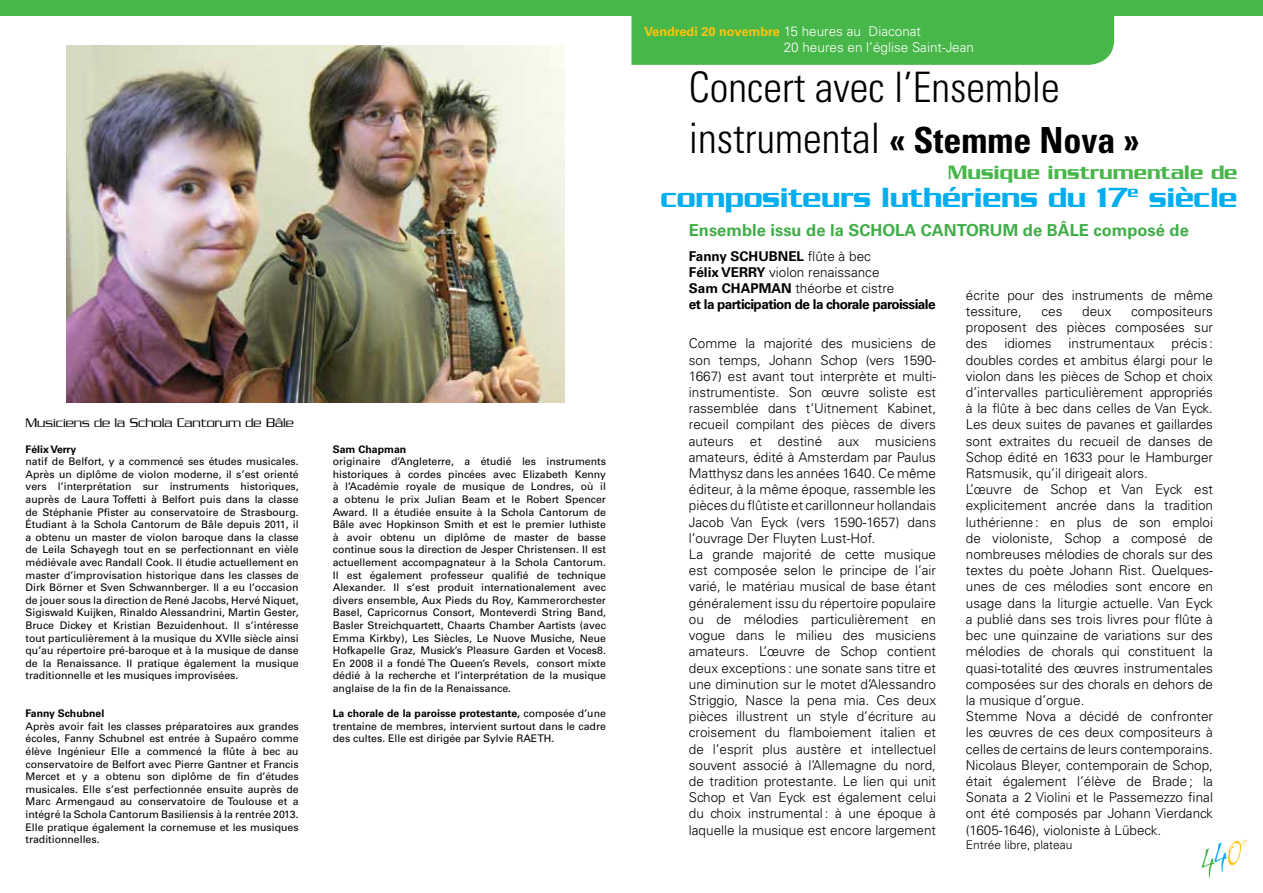
<style>
.page{position:relative;width:1263px;height:893px;background:#fff}
.page>*{position:absolute;margin:0;border:0;box-sizing:border-box;transform-origin:0 0}
.t1{font:300 condensed 42px/50.4px "Univers";color:#000}
.t2{font:500 30px "Serpentine";letter-spacing:-.01em;color:#00aeef}
.t3{font:500 21px "Serpentine";color:#48b749}
.t4{font:700 16.5px "Univers";color:#41ad49}
.t5{font:300 13.5px/16.2px "Univers";color:#000}
.t6{font:700 13.5px/16.2px "Univers";letter-spacing:-.04em;color:#000}
.t7{font:300 13.5px "Serpentine";color:#000}
.t8{font:300 13.5px "Univers";color:#fff}
.t9{font:700 12.75px "Univers";color:#ffc20e}
.t10{font:300 12px "Univers";color:#000}
.t11{font:10.5px/12.6px "Univers";color:#000;text-align:justify}
.t12{font:700 10.5px "Univers";color:#000}
.s1{font-weight:700}
.s2{font-weight:300;font-size:13.5px;color:#fff}
.s3{font-weight:700;font-size:36px}
.s4{font-weight:300}
</style>
<div class="page">
<div style="left:0;top:0;width:631px;height:15px;background:#48b749"></div>
<div style="left:631px;top:0;width:632px;height:15px;background:#48b749"></div>
<div style="left:631px;top:15px;width:483px;height:50px;background:#48b749"></div>
<img style="left:66px;top:45px;width:499px;height:357px">
<svg style="left:1201px;top:840px;width:46px;height:38px"></svg>
<p class="t7" style="left:26px;top:416px;width:270px">Musiciens de la Schola Cantorum de Bâle</p>
<p class="t12" style="left:26px;top:443px;width:52px">Félix Verry</p>
<p class="t11" style="left:26px;top:455px;width:275px">natif de Belfort, y a commencé ses études musicales.<br>Après un diplôme de violon moderne, il s’est orienté vers l’interprétation sur instruments historiques, auprès de Laura Toffetti à Belfort puis dans la classe de Stéphanie Pfister au conservatoire de Strasbourg.<br>Étudiant à la Schola Cantorum de Bâle depuis 2011, il a obtenu un master de violon baroque dans la classe de Leila Schayegh tout en se perfectionnant en vièle médiévale avec Randall Cook. Il étudie actuellement en master d’improvisation historique dans les classes de Dirk Börner et Sven Schwannberger. Il a eu l’occasion de jouer sous la direction de René Jacobs, Hervé Niquet, Sigiswald Kuijken, Rinaldo Alessandrini, Martin Gester, Bruce Dickey et Kristian Bezuidenhout. Il s’intéresse tout particulièrement à la musique du XVIIe siècle ainsi qu’au répertoire pré-baroque et à la musique de danse de la Renaissance. Il pratique également la musique traditionnelle et les musiques improvisées.</p>
<p class="t12" style="left:26px;top:707px;width:80px">Fanny Schubnel</p>
<p class="t11" style="left:26px;top:720px;width:275px">Après avoir fait les classes préparatoires aux grandes écoles, Fanny Schubnel est entrée à Supaéro comme élève Ingénieur Elle a commencé la flûte à bec au conservatoire de Belfort avec Pierre Gantner et Francis Mercet et y a obtenu son diplôme de fin d’études musicales. Elle s’est perfectionnée ensuite auprès de Marc Armengaud au conservatoire de Toulouse et a intégré la Schola Cantorum Basiliensis à la rentrée 2013.<br>Elle pratique également la cornemuse et les musiques traditionnelles.</p>
<p class="t12" style="left:333px;top:443px;width:75px">Sam Chapman</p>
<p class="t11" style="left:333px;top:455px;width:275px">originaire d’Angleterre, a étudié les instruments historiques à cordes pincées avec Elizabeth Kenny à l’Académie royale de musique de Londres, où il a obtenu le prix Julian Beam et le Robert Spencer Award. Il a étudiée ensuite à la Schola Cantorum de Bâle avec Hopkinson Smith et est le premier luthiste à avoir obtenu un diplôme de master de basse continue sous la direction de Jesper Christensen. Il est actuellement accompagnateur à la Schola Cantorum.<br>Il est également professeur qualifié de technique Alexander. Il s’est produit internationalement avec divers ensemble, Aux Pieds du Roy, Kammerorchester Basel, Capricornus Consort, Monteverdi String Band, Basler Streichquartett, Chaarts Chamber Aartists (avec Emma Kirkby), Les Siècles, Le Nuove Musiche, Neue Hofkapelle Graz, Musick’s Pleasure Garden et Voces8.<br>En 2008 il a fondé The Queen’s Revels, consort mixte dédié à la recherche et l’interprétation de la musique anglaise de la fin de la Renaissance.</p>
<p class="t11" style="left:333px;top:707px;width:275px"><span class="s1">La chorale de la paroisse protestante,</span> composée d’une trentaine de membres, intervient surtout dans le cadre des cultes. Elle est dirigée par Sylvie RAETH.</p>
<p class="t9" style="left:644px;top:24px;width:278px">Vendredi 20 novembre <span class="s2">15 heures au Diaconat</span></p>
<p class="t8" style="left:784px;top:39px;width:192px">20 heures en l’église Saint-Jean</p>
<h1 class="t1" style="left:689px;top:62px;width:452px">Concert avec l’Ensemble instrumental <span class="s3">« Stemme Nova »</span></h1>
<h3 class="t3" style="left:948px;top:160px;width:291px">Musique instrumentale de</h3>
<h2 class="t2" style="left:660px;top:181px;width:579px">compositeurs luthériens du 17<sup>e</sup> siècle</h2>
<h3 class="t4" style="left:689px;top:220px;width:501px">Ensemble issu de la SCHOLA CANTORUM de BÂLE composé de</h3>
<p class="t6" style="left:689px;top:248px;width:248px">Fanny SCHUBNEL <span class="s4">flûte à bec<br></span>Félix VERRY <span class="s4">violon renaissance<br></span>Sam CHAPMAN <span class="s4">théorbe et cistre<br></span>et la participation de la chorale paroissiale</p>
<p class="t5" style="left:966px;top:287px;width:249px">écrite pour des instruments de même tessiture,</p>
<p class="t5" style="left:966px;top:303px;width:249px;text-indent:165px">compositeurs proposent des pièces composées sur des idiomes instrumentaux précis : doubles cordes et ambitus élargi pour le violon dans les pièces de Schop et choix d’intervalles particulièrement appropriés à la flûte à bec dans celles de Van Eyck.<br>Les deux suites de pavanes et gaillardes sont extraites du recueil de danses de Schop édité en 1633 pour le Hamburger Ratsmusik, qu’il dirigeait alors.<br>L’œuvre de Schop et Van Eyck est explicitement ancrée dans la tradition luthérienne: en plus de son emploi de violoniste, Schop a composé de nombreuses mélodies de chorals sur des textes du poète Johann Rist. Quelques&shy;unes de ces mélodies sont encore en usage dans la liturgie actuelle. Van Eyck a publié dans ses trois livres pour flûte à bec une quinzaine de variations sur des mélodies de chorals qui constituent la quasi-totalité des œuvres instrumentales composées sur des chorals en dehors de la musique d’orgue.<br>Stemme Nova a décidé de confronter les œuvres de ces deux compositeurs à celles de certains de leurs contemporains.<br>Nicolaus Bleyer, contemporain de Schop, était également l’élève de Brade; la Sonata a 2 Violini et le Passemezzo final ont été composés par Johann Vierdanck (1605-1646), violoniste à Lübeck.</p>
<p class="t10" style="left:966px;top:837px;width:108px">Entrée libre, plateau</p>
<p class="t5" style="left:1041px;top:303px;width:23px">ces</p>
<p class="t5" style="left:1082px;top:303px;width:31px">deux</p>
<p class="t5" style="left:689px;top:336px;width:249px">Comme la majorité des musiciens de son temps, Johann Schop (vers 1590- 1667) est avant tout interprète et multi&shy;instrumentiste. Son œuvre soliste est rassemblée dans t’Uitnement Kabinet, recueil compilant des pièces de divers auteurs et destiné aux musiciens amateurs, édité à Amsterdam par Paulus Matthysz dans les années 1640. Ce même éditeur, à la même époque, rassemble les pièces du flûtiste et carillonneur hollandais Jacob Van Eyck (vers 1590-1657) dans l’ouvrage Der Fluyten Lust-Hof.<br>La grande majorité de cette musique est composée selon le principe de l’air varié, le matériau musical de base étant généralement issu du répertoire populaire ou de mélodies particulièrement en vogue dans le milieu des musiciens amateurs. L’œuvre de Schop contient deux exceptions : une sonate sans titre et une diminution sur le motet d’Alessandro Striggio, Nasce la pena mia. Ces deux pièces illustrent un style d’écriture au croisement du flamboiement italien et de l’esprit plus austère et intellectuel souvent associé à l’Allemagne du nord, de tradition protestante. Le lien qui unit Schop et Van Eyck est également celui du choix instrumental: à une époque à laquelle la musique est encore largement</p>
</div>
